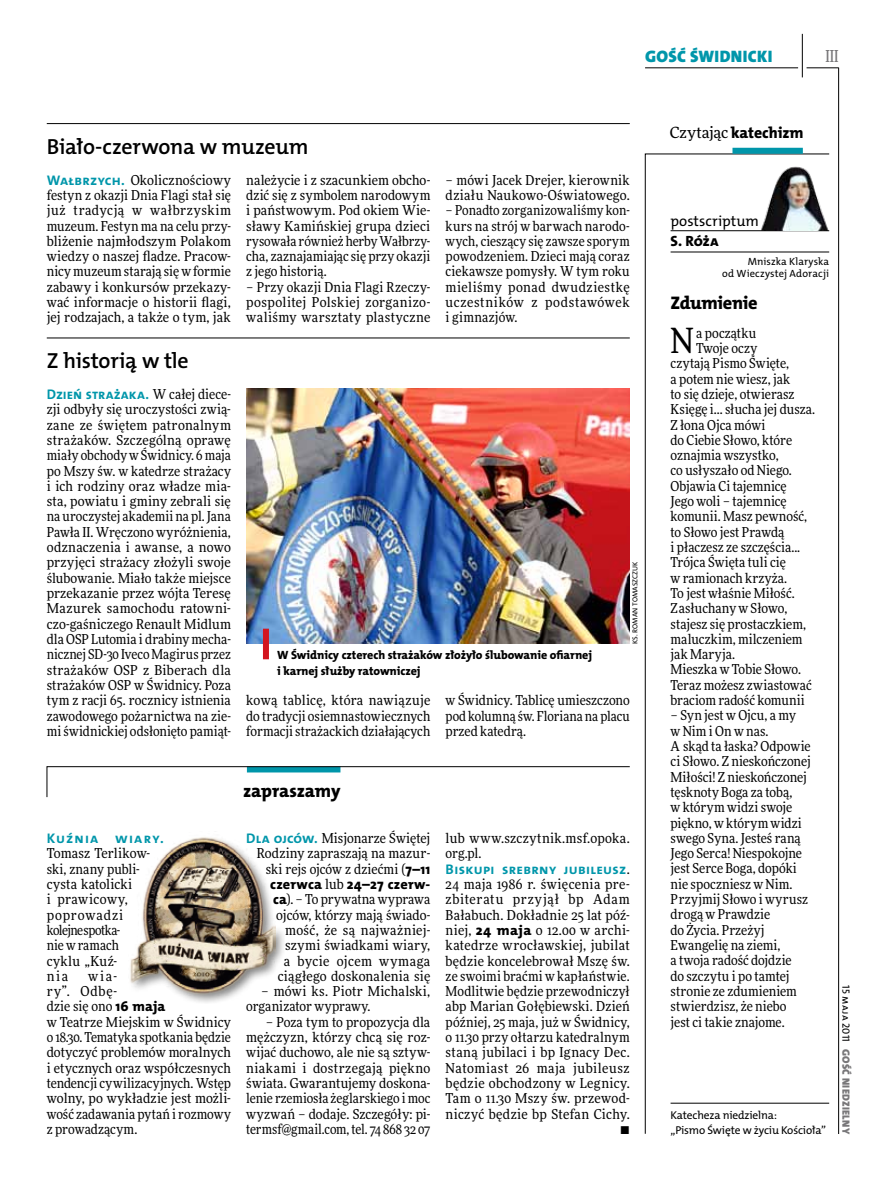
<style>
.page{position:relative;width:893px;height:1191px;background:#fff}
.page>*{position:absolute;margin:0;border:0;box-sizing:border-box;transform-origin:0 0}
.t1{font:34.8px "Freeday Narrow News";color:#000}
.t2{font:21.9px "The Mix HP6 Se Bld";letter-spacing:-.015em;color:#000}
.t3{font:18.3px "The Mix HP8 Ex Bld";letter-spacing:-.015em;color:#000}
.t4{font:16.65px "The Mix HP9 Blk";letter-spacing:.02em;color:#0096aa}
.t5{font:500 16.5px "Freeday Narrow";color:#787779;scale:.9 1}
.t6{font:15.75px "The Mix HP8 Ex Bld";letter-spacing:-.005em;color:#000}
.t7{font:14.85px "The Mix HP5 Plain";letter-spacing:.005em;color:#000}
.t8{font:14.85px "The Mix HP8 Ex Bld";color:#000}
.t9{font:13.95px "The Mix HP7 Bld";color:#0096aa}
.t10{font:13.95px "The Mix HP7 Bld";letter-spacing:.02em;color:#0096aa}
.t11{font:13.95px "The Mix HP8 Ex Bld";letter-spacing:.015em;color:#000}
.t12{font:13.95px "The Mix HP7 Bld";letter-spacing:.08em;color:#0096aa}
.t13{font:13.65px/15.3px "Freeday Narrow News";letter-spacing:.01em;color:#000;text-align:justify}
.t14{font:12px/15.3px "The Mix HP8 Ex Bld";letter-spacing:-.005em;color:#000}
.t15{font:11.4px/15.3px "The Mix HP5 Plain";letter-spacing:-.015em;color:#000}
.t16{font:10.5px/12.1px "The Mix HP5 Plain";letter-spacing:.015em;color:#000;text-align:right}
.t17{font:10.5px "The Mix HP9 Blk";letter-spacing:.025em;color:#787779}
.t18{font:7.2px "The Mix HP5 Plain";color:#000}
.s1{font-family:"The Mix HP7 Bld";font-size:13.95px;color:#0096aa}
.s2{font-family:"Freeday Narrow News";font-size:13.65px;color:#000}
.s3{font-family:"The Mix HP8 Ex Bld";font-size:13.95px}
.s4{font-family:"Freeday Narrow News";font-size:13.65px}
.s5{font-family:"Freeday News";font-size:15.45px}
</style>
<div class="page">
<hr style="left:806px;top:68px;width:33px;height:1px;background:#000">
<hr style="left:645px;top:68px;width:153px;height:1px;background:#000">
<hr style="left:838px;top:68px;width:1px;height:1066px;background:#000">
<hr style="left:802px;top:34px;width:1px;height:43px;background:#000">
<svg style="left:645px;top:154px;width:185px;height:980px"></svg>
<div style="left:732px;top:148px;width:71px;height:6px;background:#0096aa"></div>
<hr style="left:671px;top:1103px;width:158px;height:1px;background:#000">
<hr style="left:671px;top:230px;width:158px;height:1px;background:#000">
<hr style="left:671px;top:252px;width:158px;height:1px;background:#000">
<img style="left:757px;top:165px;width:72px;height:65px">
<hr style="left:47px;top:123px;width:583px;height:1px;background:#000">
<svg style="left:47px;top:766px;width:583px;height:31px"></svg>
<hr style="left:47px;top:338px;width:583px;height:1px;background:#000">
<img style="left:246px;top:388px;width:384px;height:256px">
<div style="left:263px;top:628px;width:6px;height:31px;background:#d3151f"></div>
<div style="left:125px;top:832px;width:160px;height:171px;background:#000;opacity:.5"></div>
<img style="left:129px;top:832px;width:147px;height:164px">
<p class="t4" style="left:645px;top:46px;width:129px">GOŚĆ ŚWIDNICKI</p>
<p class="t5" style="left:825px;top:46px;width:16px">III</p>
<h2 class="t2" style="left:47px;top:132px;width:263px">Biało-czerwona w muzeum</h2>
<p class="t13" style="left:47px;top:172px;width:186px"><span class="s1">Wałbrzych.</span> Okolicznościowy festyn z okazji Dnia Flagi stał się już tradycją w wałbrzyskim muzeum. Festyn ma na celu przy&shy;bliżenie najmłodszym Polakom wiedzy o naszej fladze. Pracow&shy;nicy muzeum starają się w formie zabawy i konkursów przekazy&shy;wać informacje o historii flagi, jej rodzajach, a także o tym, jak</p>
<p class="t13" style="left:246px;top:172px;width:186px">należycie i z szacunkiem obcho&shy;dzić się z symbolem narodowym i państwowym. Pod okiem Wie&shy;sławy Kamińskiej grupa dzieci rysowała również herby Wałbrzy&shy;cha, zaznajamiając się przy okazji z jego historią.</p>
<p class="t13" style="left:246px;top:279px;width:186px">– Przy okazji Dnia Flagi Rzeczy&shy;pospolitej Polskiej zorganizo&shy;waliśmy warsztaty plastyczne</p>
<p class="t13" style="left:446px;top:172px;width:186px">– mówi Jacek Drejer, kierownik działu Naukowo-Oświatowego.</p>
<p class="t13" style="left:446px;top:202px;width:186px">– Ponadto zorganizowaliśmy kon&shy;kurs na strój w barwach narodo&shy;wych, cieszący się zawsze sporym powodzeniem. Dzieci mają coraz ciekawsze pomysły. W tym roku mieliśmy ponad dwudziestkę uczestników z podstawówek i gimnazjów.</p>
<h2 class="t2" style="left:47px;top:347px;width:143px">Z historią w tle</h2>
<p class="t9" style="left:47px;top:385px;width:186px">Dzień strażaka. <span class="s2">W całej diece-</span></p>
<p class="t13" style="left:47px;top:401px;width:186px">zji odbyły się uroczystości zwią&shy;zane ze świętem patronalnym strażaków. Szczególną oprawę miały obchody w Świdnicy. 6 maja po Mszy św. w katedrze strażacy i ich rodziny oraz władze mia&shy;sta, powiatu i gminy zebrali się na uroczystej akademii na pl. Jana Pawła II. Wręczono wyróżnienia, odznaczenia i awanse, a nowo przyjęci strażacy złożyli swoje ślubowanie. Miało także miejsce przekazanie przez wójta Teresę Mazurek samochodu ratowni&shy;czo-gaśniczego Renault Midlum dla OSP Lutomia i drabiny mecha&shy;nicznej SD-30 Iveco Magirus przez strażaków OSP z Biberach dla strażaków OSP w Świdnicy. Poza tym z racji 65. rocznicy istnienia zawodowego pożarnictwa na zie&shy;mi świdnickiej odsłonięto pamiąt-</p>
<p class="t14" style="left:277px;top:647px;width:317px">W Świdnicy czterech strażaków złożyło ślubowanie ofiarnej i karnej służby ratowniczej</p>
<p class="t18" style="left:630px;top:644px;width:83px;rotate:-90deg">Ks. Roman Tomaszczuk</p>
<p class="t13" style="left:246px;top:692px;width:186px">kową tablicę, która nawiązuje do tradycji osiemnastowiecznych formacji strażackich działających</p>
<p class="t13" style="left:446px;top:692px;width:186px">w Świdnicy. Tablicę umieszczono pod kolumną św. Floriana na placu przed katedrą.</p>
<p class="t12" style="left:47px;top:829px;width:118px">Kuźnia wiary.</p>
<p class="t13" style="left:47px;top:845px;width:105px;text-align:left">Tomasz Terlikow&shy;ski, znany publi&shy;cysta katolicki<br>i prawicowy, poprowadzi kolejne spotka-<br>nie w ramach cyklu „Kuź-<br>nia</p>
<p class="t13" style="left:47px;top:968px;width:186px;text-align:left;text-indent:41px">wia-<br>ry”. Odbę-<br>dzie się ono <span class="s3">16 maja<br></span>w Teatrze Miejskim w Świdnicy o 18.30. Tematyka spotkania będzie dotyczyć problemów moralnych i etycznych oraz współczesnych tendencji cywilizacyjnych. Wstęp wolny, po wykładzie jest możli&shy;wość zadawania pytań i rozmowy z prowadzącym.</p>
<h3 class="t3" style="left:243px;top:779px;width:99px">zapraszamy</h3>
<p class="t13" style="left:246px;top:830px;width:186px;text-align:right"><span class="s1">Dla ojców.</span> Misjonarze Świętej<br>Rodziny zapraszają na mazur&shy;ski rejs ojców z dziećmi (<span class="s3">7–11</span></p>
<p class="t11" style="left:270px;top:875px;width:162px">czerwca <span class="s4">lub</span> 24–27 czerw-</p>
<p class="t13" style="left:273px;top:891px;width:159px;text-align:right"><span class="s3">ca</span>). – To prywatna wyprawa ojców, którzy mają świado&shy;mość, że są najważniej&shy;szymi świadkami wiary,<br>a bycie ojcem wymaga ciągłego doskonalenia się</p>
<p class="t13" style="left:246px;top:983px;width:186px;text-indent:15px">– mówi ks. Piotr Michalski, organizator wyprawy.</p>
<p class="t13" style="left:246px;top:1014px;width:186px;text-indent:20px">– Poza tym to propozycja dla mężczyzn, którzy chcą się roz&shy;wijać duchowo, ale nie są sztyw&shy;niakami i dostrzegają piękno świata. Gwarantujemy doskona&shy;lenie rzemiosła żeglarskiego i moc wyzwań – dodaje. Szczegóły: pi&shy;termsf@gmail.com, tel. 74 868 32 07</p>
<p class="t13" style="left:446px;top:830px;width:186px">lub www.szczytnik.msf.opoka. org.pl.</p>
<p class="t10" style="left:446px;top:860px;width:186px">Biskupi srebrny jubileusz<span class="s2">.</span></p>
<p class="t13" style="left:446px;top:876px;width:186px;text-align:right">24 maja 1986 r. święcenia pre&shy;zbiteratu przyjął bp Adam<br>Bałabuch. Dokładnie 25 lat póź&shy;niej, <span class="s3">24 maja</span> o 12.00 w archi&shy;katedrze wrocławskiej, jubilat będzie koncelebrował Mszę św. ze swoimi braćmi w kapłaństwie.<br>Modlitwie będzie przewodniczył abp Marian Gołębiewski. Dzień później, 25 maja, już w Świdnicy, o 11.30 przy ołtarzu katedralnym staną jubilaci i bp Ignacy Dec.<br>Natomiast 26 maja jubileusz będzie obchodzony w Legnicy.<br>Tam o 11.30 Mszy św. przewod&shy;niczyć będzie bp Stefan Cichy. •</p>
<p class="t6" style="left:670px;top:123px;width:135px"><span class="s5">Czytając</span> katechizm</p>
<p class="t7" style="left:671px;top:211px;width:90px">postscriptum</p>
<p class="t8" style="left:671px;top:231px;width:49px">S. Róża</p>
<p class="t16" style="left:722px;top:255px;width:108px">Mniszka Klaryska<br>od Wieczystej Adoracji</p>
<h3 class="t3" style="left:671px;top:291px;width:89px">Zdumienie</h3>
<h1 class="t1" style="left:671px;top:319px;width:25px">N</h1>
<p class="t13" style="left:696px;top:325px;width:61px">a początku</p>
<p class="t13" style="left:696px;top:340px;width:62px">Twoje oczy</p>
<p class="t13" style="left:671px;top:356px;width:120px">czytają Pismo Święte,</p>
<p class="t13" style="left:671px;top:371px;width:121px">a potem nie wiesz, jak</p>
<p class="t13" style="left:671px;top:386px;width:125px">to się dzieje, otwierasz</p>
<p class="t13" style="left:671px;top:401px;width:146px">Księgę i... słucha jej dusza.</p>
<p class="t13" style="left:671px;top:417px;width:96px">Z łona Ojca mówi</p>
<p class="t13" style="left:671px;top:432px;width:123px">do Ciebie Słowo, które</p>
<p class="t13" style="left:671px;top:447px;width:110px">oznajmia wszystko,</p>
<p class="t13" style="left:671px;top:463px;width:123px">co usłyszało od Niego.</p>
<p class="t13" style="left:671px;top:478px;width:118px">Objawia Ci tajemnicę</p>
<p class="t13" style="left:671px;top:493px;width:118px">Jego woli – tajemnicę</p>
<p class="t13" style="left:671px;top:509px;width:138px">komunii. Masz pewność,</p>
<p class="t13" style="left:671px;top:524px;width:115px">to Słowo jest Prawdą</p>
<p class="t13" style="left:671px;top:539px;width:131px">i płaczesz ze szczęścia...</p>
<p class="t13" style="left:671px;top:554px;width:117px">Trójca Święta tuli cię</p>
<p class="t13" style="left:671px;top:570px;width:118px">w ramionach krzyża.</p>
<p class="t13" style="left:671px;top:585px;width:126px">To jest właśnie Miłość.</p>
<p class="t13" style="left:671px;top:600px;width:118px">Zasłuchany w Słowo,</p>
<p class="t13" style="left:671px;top:616px;width:137px">stajesz się prostaczkiem,</p>
<p class="t13" style="left:671px;top:631px;width:133px">maluczkim, milczeniem</p>
<p class="t13" style="left:671px;top:646px;width:66px">jak Maryja.</p>
<p class="t13" style="left:671px;top:662px;width:132px">Mieszka w Tobie Słowo.</p>
<p class="t13" style="left:671px;top:677px;width:143px">Teraz możesz zwiastować</p>
<p class="t13" style="left:671px;top:692px;width:136px">braciom radość komunii</p>
<p class="t13" style="left:671px;top:707px;width:142px;text-align:left">– Syn jest w Ojcu, a my<br>w Nim i On w nas.<br>A skąd ta łaska? Odpowie ci Słowo. Z nieskończonej<br>Miłości! Z nieskończonej tęsknoty Boga za tobą,<br>w którym widzi swoje piękno, w którym widzi swego Syna. Jesteś raną<br>Jego Serca! Niespokojne jest Serce Boga, dopóki nie spoczniesz w Nim.<br>Przyjmij Słowo i wyrusz drogą w Prawdzie<br>do Życia. Przeżyj<br>Ewangelię na ziemi,<br>a twoja radość dojdzie<br>do szczytu i po tamtej stronie ze zdumieniem stwierdzisz, że niebo<br>jest ci takie znajome.</p>
<p class="t15" style="left:671px;top:1107px;width:157px">Katecheza niedzielna:<br>„Pismo Święte w życiu Kościoła”</p>
<p class="t16" style="left:852px;top:985px;width:58px;rotate:90deg">15 maja 2011</p>
<p class="t17" style="left:853px;top:1049px;width:86px;rotate:90deg">GOŚĆ NIEDZIELNY</p>
</div>
